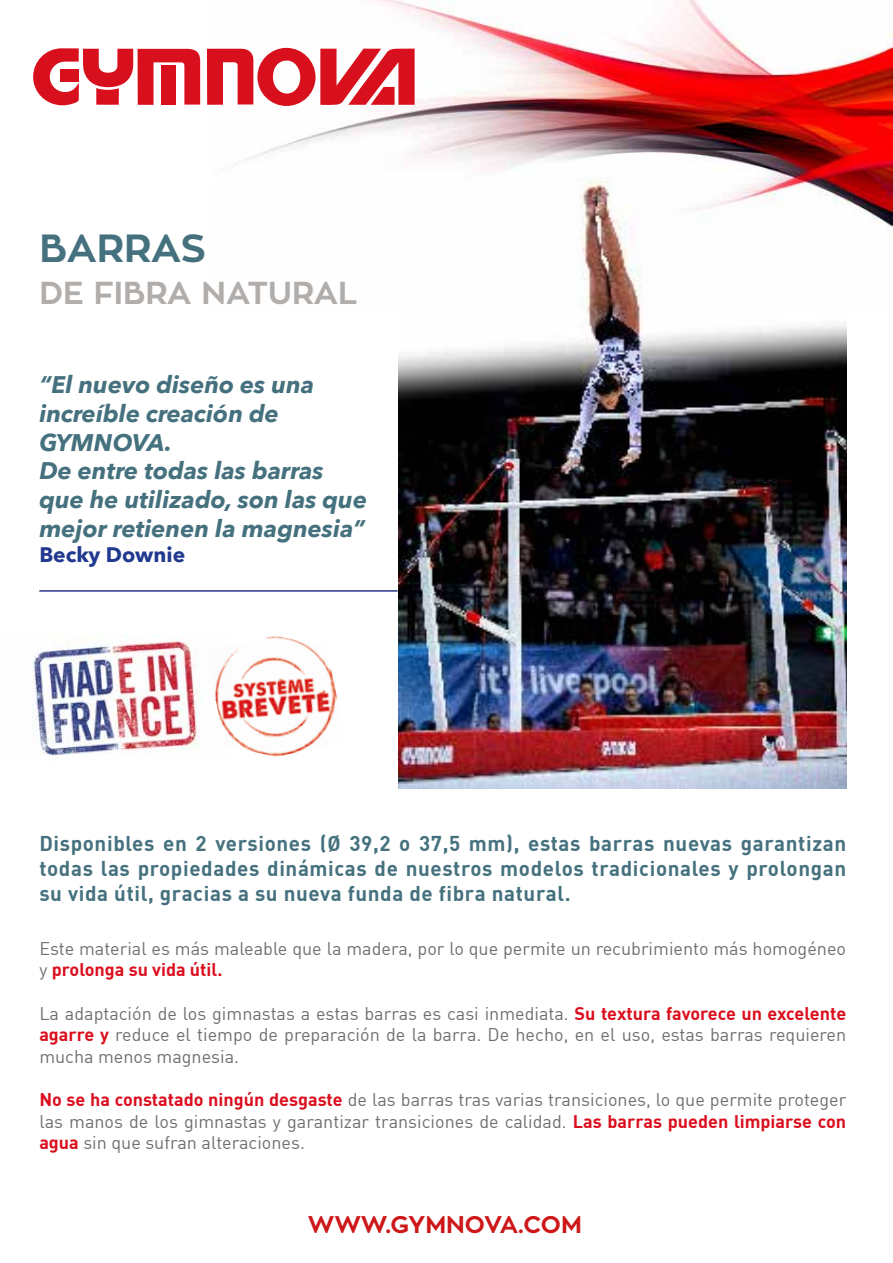
<style>
.page{position:relative;width:893px;height:1263px;background:#fff}
.page>*{position:absolute;margin:0;border:0;box-sizing:border-box;transform-origin:0 0}
.t1{font:700 39px "Zona Pro";color:#45717e}
.t2{font:700 31.5px "Zona Pro";color:#b1adab}
.t3{font:italic 700 24px/28.8px "Avenir Next";color:#45717e}
.t4{font:700 24px "Zona Pro";letter-spacing:-.01em;color:#cd1719}
.t5{font:700 21px/25.2px "DIN";letter-spacing:.03em;color:#45717e;text-align:justify}
.t6{font:700 21px "Avenir Next";color:#213a8f}
.t7{font:18px/21.6px "DIN";color:#706f6f;text-align:justify}
.s1{font-weight:700;color:#db0e1d}
</style>
<div class="page">
<img style="left:398px;top:310px;width:448px;height:479px">
<img style="left:236px;top:0;width:657px;height:310px">
<svg style="left:33px;top:48px;width:167px;height:58px"></svg>
<svg style="left:207px;top:47px;width:208px;height:59px"></svg>
<img style="left:32px;top:634px;width:167px;height:122px">
<hr style="left:39px;top:590px;width:359px;height:2px;background:#283583">
<img style="left:214px;top:636px;width:124px;height:121px">
<p class="t1" style="left:39px;top:223px;width:168px">BARRAS</p>
<p class="t2" style="left:39px;top:272px;width:319px">DE FIBRA NATURAL</p>
<p class="t3" style="left:39px;top:370px;width:277px">“El nuevo diseño es una increíble creación de<br>GYMNOVA.</p>
<p class="t3" style="left:39px;top:456px;width:329px">De entre todas las barras que he utilizado, son las que mejor retienen la magnesia”</p>
<p class="t6" style="left:39px;top:537px;width:147px">Becky Downie</p>
<p class="t5" style="left:39px;top:830px;width:808px">Disponibles en 2 versiones (Ø 39,2 o 37,5 mm), estas barras nuevas garantizan todas las propiedades dinámicas de nuestros modelos tradicionales y prolongan su vida útil, gracias a su nueva funda de fibra natural.</p>
<p class="t7" style="left:39px;top:937px;width:808px">Este material es más maleable que la madera, por lo que permite un recubrimiento más homogéneo y <span class="s1">prolonga su vida útil.</span></p>
<p class="t7" style="left:39px;top:1002px;width:808px">La adaptación de los gimnastas a estas barras es casi inmediata. <span class="s1">Su textura favorece un excelente agarre y</span> reduce el tiempo de preparación de la barra. De hecho, en el uso, estas barras requieren mucha menos magnesia.</p>
<p class="t7" style="left:39px;top:1088px;width:808px"><span class="s1">No se ha constatado ningún desgaste</span> de las barras tras varias transiciones, lo que permite proteger las manos de los gimnastas y garantizar transiciones de calidad. <span class="s1">Las barras pueden limpiarse con agua</span> sin que sufran alteraciones.</p>
<p class="t4" style="left:308px;top:1208px;width:276px">WWW.GYMNOVA.COM</p>
</div>
